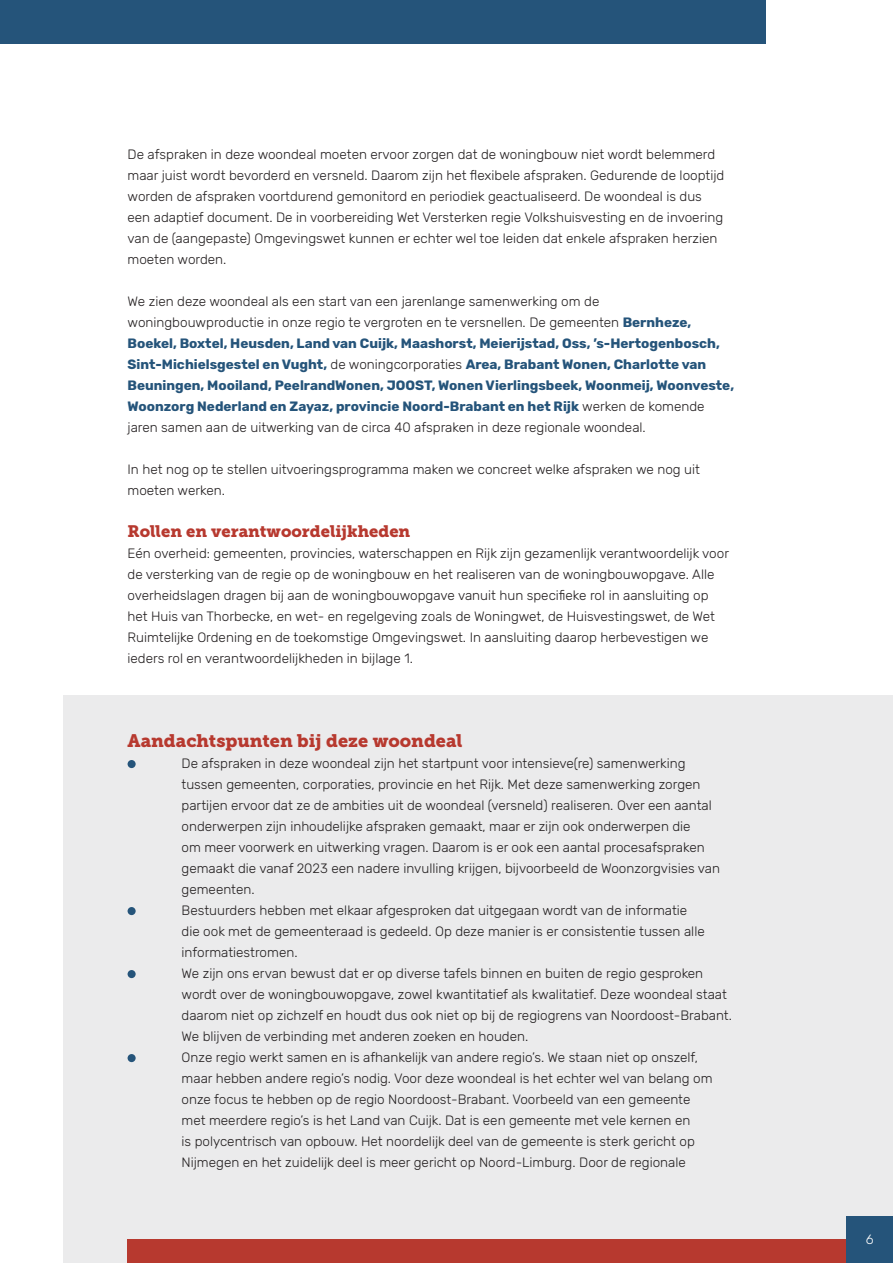
<style>
.page{position:relative;width:893px;height:1263px;background:#fff}
.page>*{position:absolute;margin:0;border:0;box-sizing:border-box;transform-origin:0 0}
.t1{font:18px "Museo Slab 900";color:#b7392f}
.t2{font:16.5px "Museo Slab 900";color:#b7392f}
.BODYTEKST{font:300 13.5px/21px "Rubik";color:#231f20}
.BODYTEKST-2{font:700 13.5px/21px "Rubik";color:#25547a}
.t3{font:300 13.5px "Rubik";color:#fff}
.s1{font-weight:300;color:#231f20}
</style>
<div class="page">
<div style="left:63px;top:695px;width:830px;height:568px;background:#ebebec"></div>
<div style="left:128px;top:760px;width:8px;height:8px;background:#25547a;border-radius:50%"></div>
<div style="left:128px;top:907px;width:8px;height:8px;background:#25547a;border-radius:50%"></div>
<div style="left:128px;top:970px;width:8px;height:8px;background:#25547a;border-radius:50%"></div>
<div style="left:128px;top:1054px;width:8px;height:8px;background:#25547a;border-radius:50%"></div>
<div style="left:0;top:0;width:765px;height:43px;background:#25547a"></div>
<div style="left:128px;top:1239px;width:765px;height:24px;background:#b7392f"></div>
<div style="left:846px;top:1216px;width:47px;height:47px;background:#25547a"></div>
<p class="BODYTEKST" style="left:128px;top:144px;width:598px">De afspraken in deze woondeal moeten ervoor zorgen dat de woningbouw niet wordt belemmerd maar juist wordt bevorderd en versneld. Daarom zijn het flexibele afspraken. Gedurende de looptijd worden de afspraken voortdurend gemonitord en periodiek geactualiseerd. De woondeal is dus een adaptief document. De in voorbereiding Wet Versterken regie Volkshuisvesting en de invoering van de (aangepaste) Omgevingswet kunnen er echter wel toe leiden dat enkele afspraken herzien moeten worden.</p>
<p class="BODYTEKST-2" style="left:128px;top:291px;width:608px"><span class="s1">We zien deze woondeal als een start van een jarenlange samenwerking om de woningbouwproductie in onze regio te vergroten en te versnellen. De gemeenten</span> Bernheze, Boekel, Boxtel, Heusden, Land van Cuijk, Maashorst, Meierijstad, Oss, ’s-Hertogenbosch, Sint-Michielsgestel en Vught, <span class="s1">de woningcorporaties</span> Area, Brabant Wonen, Charlotte van Beuningen, Mooiland, PeelrandWonen, JOOST, Wonen Vierlingsbeek, Woonmeij, Woonveste, Woonzorg Nederland en Zayaz, provincie Noord-Brabant en het Rijk <span class="s1">werken de komende jaren samen aan de uitwerking van de circa 40 afspraken in deze regionale woondeal.</span></p>
<p class="BODYTEKST" style="left:128px;top:459px;width:574px">In het nog op te stellen uitvoeringsprogramma maken we concreet welke afspraken we nog uit moeten werken.</p>
<h3 class="t2" style="left:128px;top:522px;width:284px">Rollen en verantwoordelijkheden</h3>
<p class="BODYTEKST" style="left:128px;top:543px;width:603px">Eén overheid: gemeenten, provincies, waterschappen en Rijk zijn gezamenlijk verantwoordelijk voor de versterking van de regie op de woningbouw en het realiseren van de woningbouwopgave. Alle overheidslagen dragen bij aan de woningbouwopgave vanuit hun specifieke rol in aansluiting op het Huis van Thorbecke, en wet- en regelgeving zoals de Woningwet, de Huisvestingswet, de Wet Ruimtelijke Ordening en de toekomstige Omgevingswet. In aansluiting daarop herbevestigen we ieders rol en verantwoordelijkheden in bijlage 1.</p>
<h3 class="t1" style="left:128px;top:730px;width:336px">Aandachtspunten bij deze woondeal</h3>
<p class="BODYTEKST" style="left:182px;top:753px;width:540px">De afspraken in deze woondeal zijn het startpunt voor intensieve(re) samenwerking tussen gemeenten, corporaties, provincie en het Rijk. Met deze samenwerking zorgen partijen ervoor dat ze de ambities uit de woondeal (versneld) realiseren. Over een aantal onderwerpen zijn inhoudelijke afspraken gemaakt, maar er zijn ook onderwerpen die<br>om meer voorwerk en uitwerking vragen. Daarom is er ook een aantal procesafspraken gemaakt die vanaf 2023 een nadere invulling krijgen, bijvoorbeeld de Woonzorgvisies van gemeenten.</p>
<p class="BODYTEKST" style="left:182px;top:900px;width:525px">Bestuurders hebben met elkaar afgesproken dat uitgegaan wordt van de informatie die ook met de gemeenteraad is gedeeld. Op deze manier is er consistentie tussen alle informatiestromen.</p>
<p class="BODYTEKST" style="left:182px;top:963px;width:552px">We zijn ons ervan bewust dat er op diverse tafels binnen en buiten de regio gesproken wordt over de woningbouwopgave, zowel kwantitatief als kwalitatief. Deze woondeal staat daarom niet op zichzelf en houdt dus ook niet op bij de regiogrens van Noordoost-Brabant.<br>We blijven de verbinding met anderen zoeken en houden.</p>
<p class="BODYTEKST" style="left:182px;top:1047px;width:532px">Onze regio werkt samen en is afhankelijk van andere regio’s. We staan niet op onszelf, maar hebben andere regio’s nodig. Voor deze woondeal is het echter wel van belang om onze focus te hebben op de regio Noordoost-Brabant. Voorbeeld van een gemeente met meerdere regio’s is het Land van Cuijk. Dat is een gemeente met vele kernen en<br>is polycentrisch van opbouw. Het noordelijk deel van de gemeente is sterk gericht op Nijmegen en het zuidelijk deel is meer gericht op Noord-Limburg. Door de regionale</p>
<p class="t3" style="left:866px;top:1232px;width:9px">6</p>
</div>
